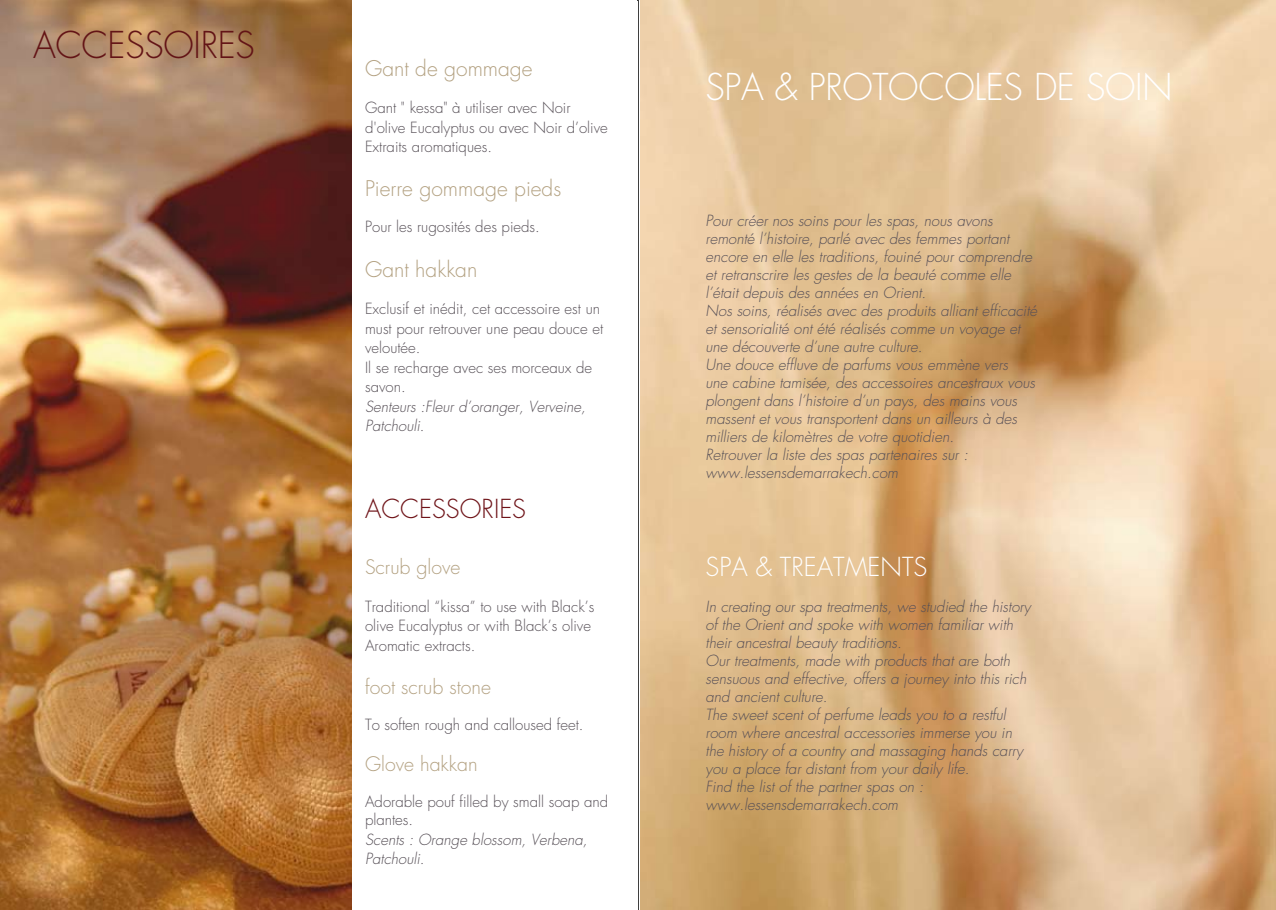
<style>
.page{position:relative;width:1276px;height:910px;background:#fff}
.page>*{position:absolute;margin:0;border:0;box-sizing:border-box;transform-origin:0 0}
.t1{font:300 36px "Futura";letter-spacing:-.01em;color:#fff}
.t2{font:300 36px "Futura";letter-spacing:-.01em;color:#631416}
.t3{font:300 25.5px "Futura";color:#fff}
.t4{font:300 25.5px "Futura";color:#6f1419}
.t5{font:300 21px "Futura";color:#b3a181}
.t6{font:300 19.5px "Futura";color:#b3a181}
.t7{font:italic 300 15px/18px "Futura";color:#575057}
.t8{font:300 15px/19.5px "Futura";color:#575057}
.s1{font-style:normal}
</style>
<div class="page">
<hr style="left:637px;top:0;width:2px;height:910px;background:#000">
<div style="left:346px;top:1px;width:292px;height:909px;background:#fff"></div>
<img style="left:0;top:0;width:351px;height:910px">
<img style="left:640px;top:0;width:636px;height:910px">
<h1 class="t2" style="left:33px;top:22px;width:223px">ACCESSOIRES</h1>
<h3 class="t5" style="left:365px;top:55px;width:169px">Gant de gommage</h3>
<p class="t8" style="left:365px;top:98px;width:244px">Gant " kessa" à utiliser avec Noir d'olive Eucalyptus ou avec Noir d’olive<br>Extraits aromatiques.</p>
<h3 class="t5" style="left:365px;top:174px;width:198px">Pierre gommage pieds</h3>
<p class="t8" style="left:365px;top:216px;width:176px">Pour les rugosités des pieds.</p>
<h3 class="t5" style="left:365px;top:255px;width:114px">Gant hakkan</h3>
<p class="t8" style="left:365px;top:299px;width:240px">Exclusif et inédit, cet accessoire est un must pour retrouver une peau douce et veloutée.<br>Il se recharge avec ses morceaux de savon.</p>
<p class="t7" style="left:365px;top:397px;width:222px;line-height:19.5px">Senteurs :Fleur d’oranger, Verveine,<br>Patchouli<span class="s1">.</span></p>
<h2 class="t4" style="left:365px;top:492px;width:163px">ACCESSORIES</h2>
<h3 class="t6" style="left:365px;top:555px;width:97px">Scrub glove</h3>
<p class="t8" style="left:365px;top:597px;width:231px">Traditional “kissa” to use with Black’s olive Eucalyptus or with Black’s olive<br>Aromatic extracts.</p>
<h3 class="t6" style="left:365px;top:674px;width:127px">foot scrub stone</h3>
<p class="t8" style="left:365px;top:715px;width:220px">To soften rough and calloused feet.</p>
<h3 class="t6" style="left:365px;top:752px;width:114px">Glove hakkan</h3>
<p class="t8" style="left:365px;top:793px;width:245px;line-height:18px">Adorable pouf filled by small soap and plantes.</p>
<p class="t7" style="left:365px;top:830px;width:224px;line-height:19.5px">Scents : Orange blossom, Verbena,<br>Patchouli.</p>
<h1 class="t1" style="left:705px;top:64px;width:468px">SPA &amp; PROTOCOLES DE SOIN</h1>
<p class="t7" style="left:705px;top:212px;width:333px">Pour créer nos soins pour les spas, nous avons remonté l’histoire, parlé avec des femmes portant encore en elle les traditions, fouiné pour comprendre et retranscrire les gestes de la beauté comme elle l’était depuis des années en Orient.<br>Nos soins, réalisés avec des produits alliant efficacité et sensorialité ont été réalisés comme un voyage et une découverte d’une autre culture.<br>Une douce effluve de parfums vous emmène vers<br>une cabine tamisée, des accessoires ancestraux vous plongent dans l’histoire d’un pays, des mains vous massent et vous transportent dans un ailleurs à des milliers de kilomètres de votre quotidien.<br>Retrouver la liste des spas partenaires sur : www.lessensdemarrakech.com</p>
<h2 class="t3" style="left:705px;top:550px;width:223px">SPA &amp; TREATMENTS</h2>
<p class="t7" style="left:705px;top:598px;width:326px">In creating our spa treatments, we studied the history of the Orient and spoke with women familiar with their ancestral beauty traditions.<br>Our treatments, made with products that are both sensuous and effective, offers a journey into this rich and ancient culture.<br>The sweet scent of perfume leads you to a restful room where ancestral accessories immerse you in the history of a country and massaging hands carry you a place far distant from your daily life.<br>Find the list of the partner spas on : www.lessensdemarrakech.com</p>
</div>
